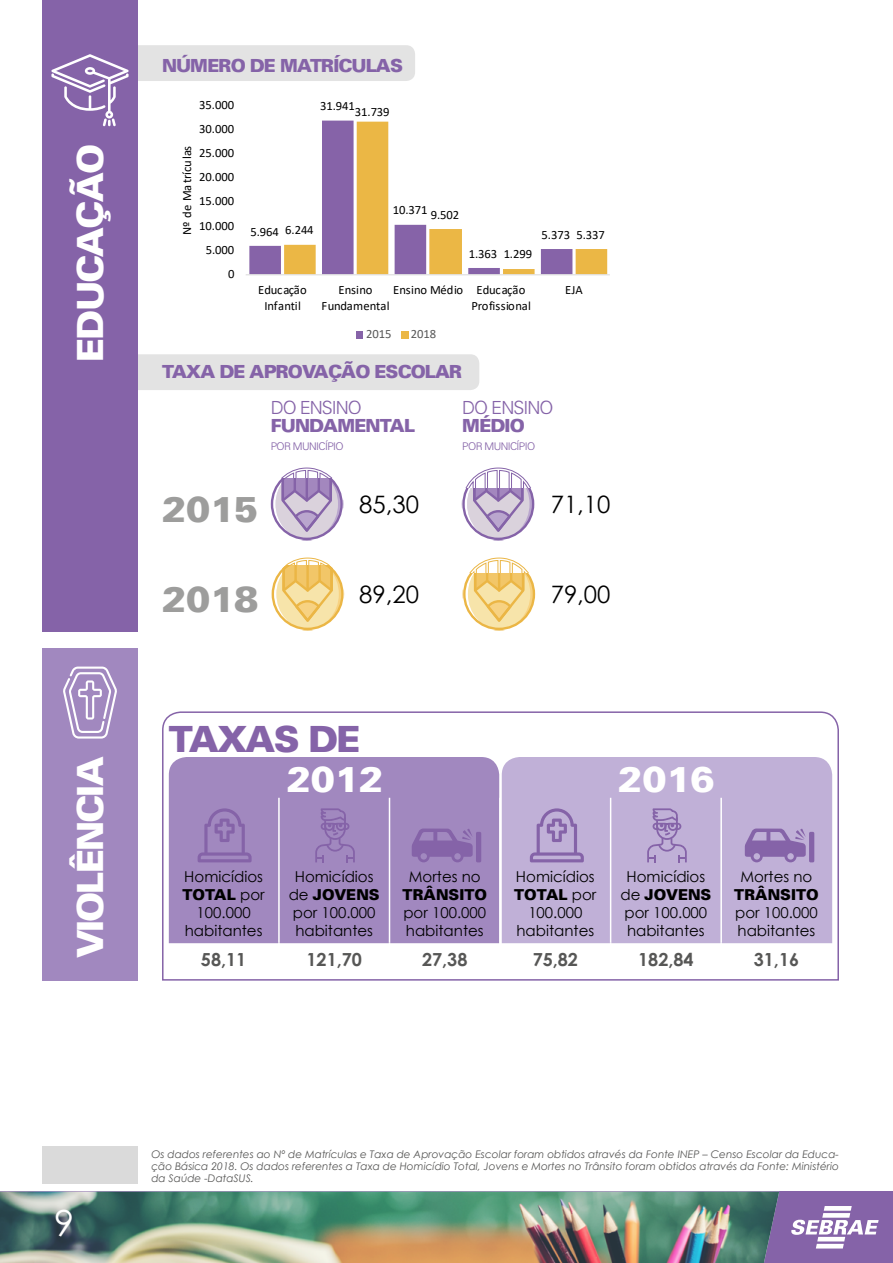
<style>
.page{position:relative;width:893px;height:1263px;background:#fff}
.page>*{position:absolute;margin:0;border:0;box-sizing:border-box;transform-origin:0 0}
.t1{font:900 36px "Univers";letter-spacing:-.05em;color:#fff}
.t2{font:900 36px "Univers";color:#9d9d9c}
.t3{font:900 36px "Univers";letter-spacing:-.05em;color:#8563a8}
.t4{font:36px "Century Gothic";color:#fff}
.t5{font:24px "Century Gothic";color:#000}
.t6{font:900 18px "Univers";letter-spacing:-.05em;color:#8563a8}
.t7{font:700 18px "Century Gothic";color:#575756}
.t8{font:300 18px "Univers";letter-spacing:-.05em;color:#8563a8}
.t9{font:15px/18px "Century Gothic";color:#000}
.t10{font:900 15px "Univers";color:#000}
.t11{font:12.6px/15.5px "Calibri";letter-spacing:-.005em;color:#000;text-align:center}
.t12{font:12.6px "Calibri";letter-spacing:.015em;color:#000}
.t13{font:12.6px "Calibri";letter-spacing:-.005em;color:#585858}
.t14{font:italic 10.5px/12px "Century Gothic";color:#575756;text-align:justify}
.t15{font:300 10.5px "Univers";letter-spacing:-.05em;color:#8563a8}
.s1{font-family:"Century Gothic";font-weight:400}
</style>
<div class="page">
<svg style="left:162px;top:711px;width:677px;height:270px"></svg>
<div style="left:138px;top:354px;width:341px;height:36px;background:#e3e3e3"></div>
<div style="left:43px;top:0;width:95px;height:631px;background:#8563a8"></div>
<div style="left:43px;top:648px;width:95px;height:333px;background:#a188bf"></div>
<svg style="left:63px;top:666px;width:54px;height:72px"></svg>
<div style="left:169px;top:757px;width:330px;height:186px;background:#a188bf"></div>
<div style="left:502px;top:757px;width:330px;height:186px;background:#c0b0d7"></div>
<svg style="left:315px;top:808px;width:40px;height:54px"></svg>
<svg style="left:647px;top:808px;width:40px;height:54px"></svg>
<svg style="left:412px;top:828px;width:69px;height:34px"></svg>
<svg style="left:745px;top:828px;width:69px;height:34px"></svg>
<svg style="left:198px;top:808px;width:54px;height:54px"></svg>
<svg style="left:530px;top:808px;width:54px;height:54px"></svg>
<div style="left:0;top:1192px;width:893px;height:71px;background:#8563a8"></div>
<svg style="left:791px;top:1206px;width:88px;height:42px"></svg>
<img style="left:0;top:1192px;width:779px;height:71px">
<svg style="left:51px;top:45px;width:364px;height:81px"></svg>
<svg style="left:271px;top:468px;width:72px;height:72px"></svg>
<svg style="left:462px;top:468px;width:72px;height:72px"></svg>
<svg style="left:271px;top:558px;width:73px;height:72px"></svg>
<svg style="left:463px;top:558px;width:72px;height:72px"></svg>
<hr style="left:278px;top:798px;width:2px;height:145px;background:#fff">
<hr style="left:389px;top:798px;width:1px;height:145px;background:#fff">
<hr style="left:499px;top:798px;width:2px;height:145px;background:#fff">
<hr style="left:610px;top:798px;width:1px;height:145px;background:#fff">
<hr style="left:720px;top:798px;width:2px;height:145px;background:#fff">
<hr style="left:278px;top:943px;width:2px;height:33px;background:#fff">
<hr style="left:389px;top:943px;width:1px;height:33px;background:#fff">
<hr style="left:499px;top:943px;width:2px;height:33px;background:#fff">
<hr style="left:610px;top:943px;width:1px;height:33px;background:#fff">
<hr style="left:720px;top:943px;width:2px;height:33px;background:#fff">
<div style="left:43px;top:1146px;width:95px;height:38px;background:#dadada"></div>
<svg style="left:249px;top:121px;width:166px;height:153px"></svg>
<svg style="left:284px;top:122px;width:323px;height:152px"></svg>
<hr style="left:246px;top:274px;width:364px;height:1px;background:#dadada">
<div style="left:357px;top:331px;width:6px;height:7px;background:#8663a8"></div>
<div style="left:401px;top:331px;width:7px;height:7px;background:#ebb745"></div>
<h1 class="t1" style="left:67px;top:362px;width:219px;rotate:-90deg">EDUCAÇÃO</h1>
<h1 class="t1" style="left:67px;top:958px;width:203px;rotate:-90deg">VIOLÊNCIA</h1>
<h3 class="t6" style="left:162px;top:54px;width:243px">NÚMERO DE MATRÍCULAS</h3>
<p class="t12" style="left:178px;top:235px;width:91px;rotate:-90deg">Nº de Matrículas</p>
<p class="t11" style="left:199px;top:96px;width:36px">35.000</p>
<p class="t11" style="left:199px;top:121px;width:36px">30.000</p>
<p class="t11" style="left:199px;top:145px;width:36px">25.000</p>
<p class="t11" style="left:199px;top:169px;width:36px">20.000</p>
<p class="t11" style="left:199px;top:193px;width:36px">15.000</p>
<p class="t11" style="left:199px;top:217px;width:36px">10.000</p>
<p class="t11" style="left:206px;top:242px;width:30px">5.000</p>
<p class="t11" style="left:228px;top:266px;width:8px">0</p>
<p class="t11" style="left:320px;top:98px;width:36px">31.941</p>
<p class="t11" style="left:355px;top:104px;width:36px">31.739</p>
<p class="t11" style="left:285px;top:222px;width:30px">6.244</p>
<p class="t11" style="left:250px;top:224px;width:30px">5.964</p>
<p class="t11" style="left:393px;top:202px;width:36px">10.371</p>
<p class="t11" style="left:431px;top:206px;width:30px">9.502</p>
<p class="t11" style="left:469px;top:246px;width:30px">1.363</p>
<p class="t11" style="left:504px;top:246px;width:30px">1.299</p>
<p class="t11" style="left:542px;top:226px;width:30px">5.373</p>
<p class="t11" style="left:576px;top:227px;width:30px">5.337</p>
<p class="t11" style="left:258px;top:282px;width:50px">Educação<br>Infantil</p>
<p class="t11" style="left:321px;top:282px;width:70px">Ensino<br>Fundamental</p>
<p class="t11" style="left:471px;top:282px;width:61px;text-align:left;text-indent:-78px">Ensino Médio Educação<br>Profissional</p>
<p class="t11" style="left:565px;top:282px;width:19px">EJA</p>
<p class="t13" style="left:366px;top:325px;width:27px">2015</p>
<p class="t13" style="left:411px;top:325px;width:27px">2018</p>
<h3 class="t6" style="left:162px;top:360px;width:302px">TAXA DE APROVAÇÃO ESCOLAR</h3>
<h3 class="t8" style="left:271px;top:397px;width:93px">DO ENSINO</h3>
<h3 class="t8" style="left:462px;top:397px;width:93px">DO ENSINO</h3>
<p class="t15" style="left:271px;top:440px;width:75px">POR MUNICÍPIO</p>
<p class="t15" style="left:462px;top:440px;width:75px">POR MUNICÍPIO</p>
<h3 class="t6" style="left:271px;top:414px;width:146px">FUNDAMENTAL</h3>
<h3 class="t6" style="left:462px;top:414px;width:64px">MÉDIO</h3>
<h1 class="t2" style="left:162px;top:485px;width:98px">2015</h1>
<h2 class="t5" style="left:359px;top:488px;width:61px">85,30</h2>
<h2 class="t5" style="left:551px;top:488px;width:61px">71,10</h2>
<h1 class="t2" style="left:162px;top:575px;width:98px">2018</h1>
<h2 class="t5" style="left:359px;top:578px;width:61px">89,20</h2>
<h2 class="t5" style="left:551px;top:578px;width:61px">79,00</h2>
<h1 class="t3" style="left:169px;top:715px;width:193px">TAXAS DE</h1>
<h1 class="t1" style="left:287px;top:755px;width:98px">2012</h1>
<h1 class="t1" style="left:618px;top:755px;width:98px">2016</h1>
<h3 class="t9" style="left:184px;top:867px;width:80px">Homicídios</h3>
<h3 class="t10" style="left:183px;top:885px;width:84px">TOTAL <span class="s1">por</span></h3>
<h3 class="t9" style="left:185px;top:903px;width:79px;text-align:center">100.000 habitantes</h3>
<h3 class="t9" style="left:295px;top:867px;width:80px">Homicídios</h3>
<h3 class="t10" style="left:289px;top:885px;width:93px"><span class="s1">de</span> JOVENS</h3>
<h3 class="t9" style="left:293px;top:903px;width:84px">por 100.000 habitantes</h3>
<h3 class="t9" style="left:409px;top:867px;width:73px">Mortes no</h3>
<h3 class="t10" style="left:403px;top:885px;width:86px">TRÂNSITO</h3>
<h3 class="t9" style="left:403px;top:903px;width:84px">por 100.000 habitantes</h3>
<h3 class="t9" style="left:516px;top:867px;width:80px">Homicídios</h3>
<h3 class="t10" style="left:514px;top:885px;width:84px">TOTAL <span class="s1">por</span></h3>
<h3 class="t9" style="left:516px;top:903px;width:79px;text-align:center">100.000 habitantes</h3>
<h3 class="t9" style="left:626px;top:867px;width:80px">Homicídios</h3>
<h3 class="t10" style="left:620px;top:885px;width:93px"><span class="s1">de</span> JOVENS</h3>
<h3 class="t9" style="left:624px;top:903px;width:84px">por 100.000 habitantes</h3>
<h3 class="t9" style="left:740px;top:867px;width:73px">Mortes no</h3>
<h3 class="t10" style="left:734px;top:885px;width:86px">TRÂNSITO</h3>
<h3 class="t9" style="left:735px;top:903px;width:84px">por 100.000 habitantes</h3>
<h3 class="t7" style="left:201px;top:946px;width:47px">58,11</h3>
<h3 class="t7" style="left:306px;top:946px;width:57px">121,70</h3>
<h3 class="t7" style="left:422px;top:946px;width:47px">27,38</h3>
<h3 class="t7" style="left:533px;top:946px;width:47px">75,82</h3>
<h3 class="t7" style="left:638px;top:946px;width:57px">182,84</h3>
<h3 class="t7" style="left:754px;top:946px;width:47px">31,16</h3>
<h1 class="t4" style="left:54px;top:1198px;width:21px">9</h1>
<p class="t14" style="left:151px;top:1148px;width:689px">Os dados referentes ao Nº de Matrículas e Taxa de Aprovação Escolar foram obtidos através da Fonte INEP – Censo Escolar da Educa&shy;ção Básica 2018. Os dados referentes a Taxa de Homicídio Total, Jovens e Mortes no Trânsito foram obtidos através da Fonte: Ministério da Saúde -DataSUS.</p>
</div>
